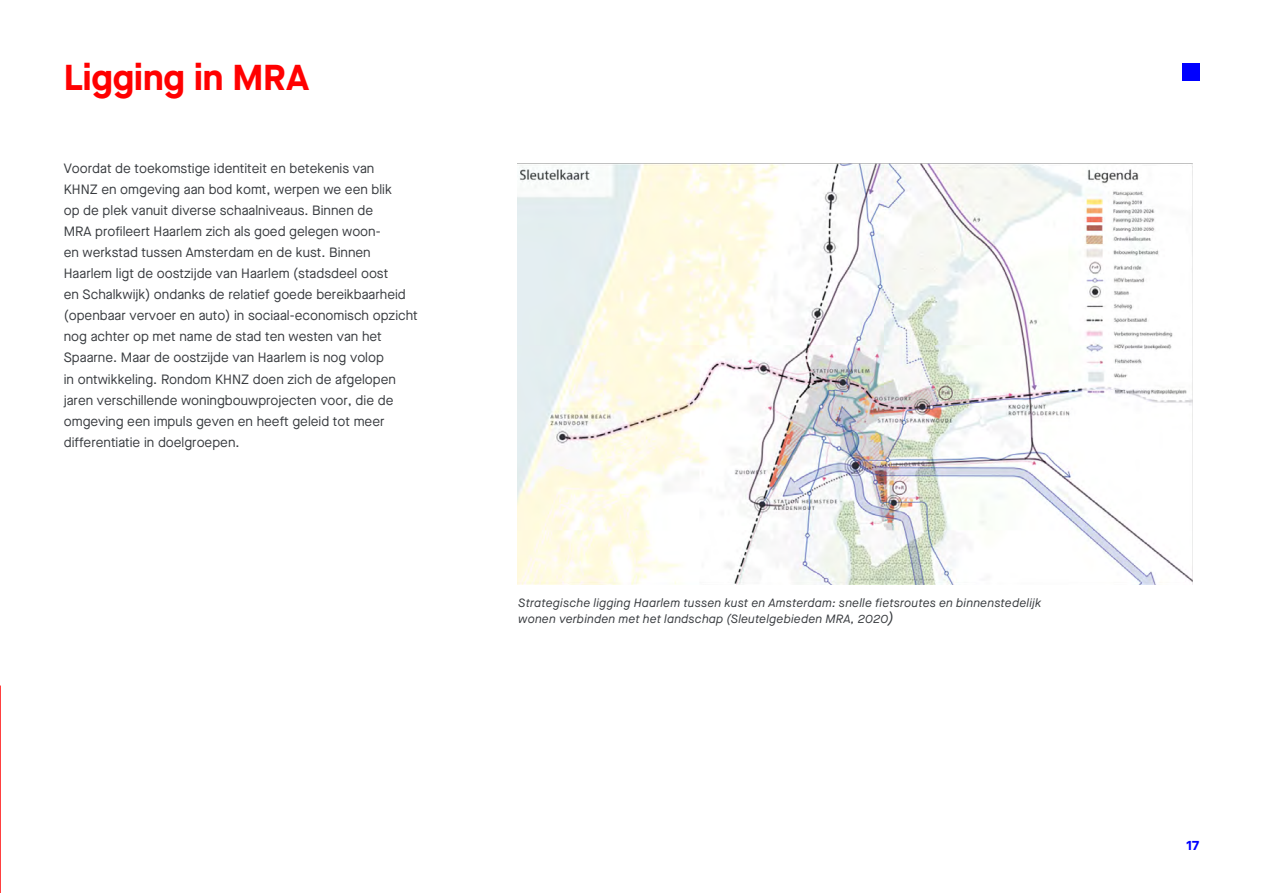
<style>
.page{position:relative;width:1263px;height:893px;background:#fff}
.page>*{position:absolute;margin:0;border:0;box-sizing:border-box;transform-origin:0 0}
.b_T3_24_rood{font:700 36px "Maison Neue AT Zv 2";color:#f00}
.b_Body{font:13.5px/21px "Maison Neue AT Zv 2";color:#383b3f}
.t1{font:700 13.5px "Maison Neue AT Zv 2";color:#00f}
.Image_2{font:italic 12px/16.5px "Maison Neue AT Zv 2";letter-spacing:.02em;color:#383b3f}
.s1{font-size:15px}
</style>
<div class="page">
<img style="left:517px;top:163px;width:676px;height:422px">
<div style="left:1182px;top:64px;width:17px;height:17px;background:#00f"></div>
<p class="b_T3_24_rood" style="left:64px;top:56px;width:247px">Ligging in MRA</p>
<p class="b_Body" style="left:64px;top:158px;width:356px">Voordat de toekomstige identiteit en betekenis van<br>KHNZ en omgeving aan bod komt, werpen we een blik<br>op de plek vanuit diverse schaalniveaus. Binnen de<br>MRA profileert Haarlem zich als goed gelegen woon-<br>en werkstad tussen Amsterdam en de kust. Binnen Haarlem ligt de oostzijde van Haarlem (stadsdeel oost<br>en Schalkwijk) ondanks de relatief goede bereikbaarheid (openbaar vervoer en auto) in sociaal-economisch opzicht nog achter op met name de stad ten westen van het Spaarne. Maar de oostzijde van Haarlem is nog volop<br>in ontwikkeling. Rondom KHNZ doen zich de afgelopen jaren verschillende woningbouwprojecten voor, die de omgeving een impuls geven en heeft geleid tot meer differentiatie in doelgroepen.</p>
<p class="Image_2" style="left:518px;top:594px;width:525px">Strategische ligging Haarlem tussen kust en Amsterdam: snelle fietsroutes en binnenstedelijk wonen verbinden met het landschap (Sleutelgebieden MRA, 2020<span class="s1">)</span></p>
<p class="t1" style="left:1186px;top:837px;width:14px">17</p>
</div>
